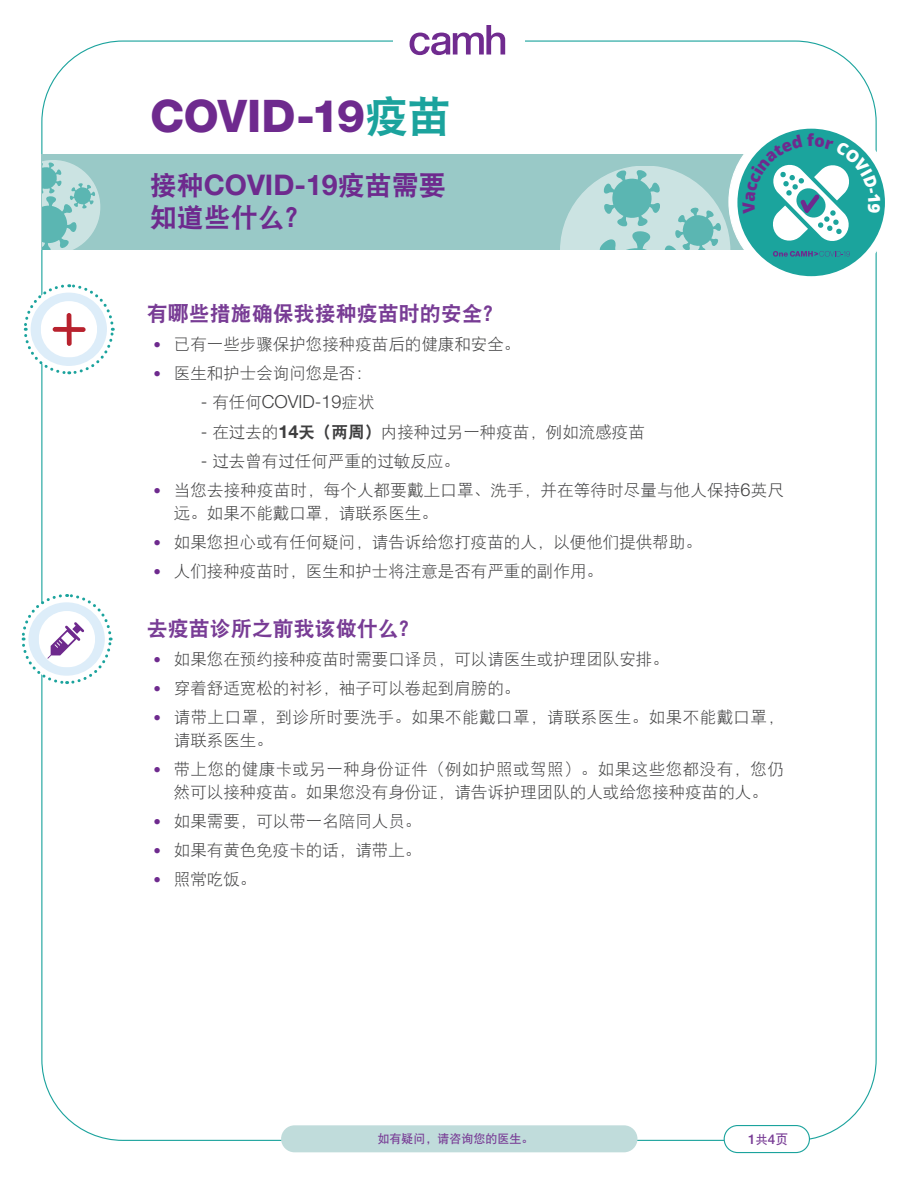
<style>
.page{position:relative;width:918px;height:1188px;background:#fff}
.page>*{position:absolute;margin:0;border:0;box-sizing:border-box;transform-origin:0 0}
.t1{font:800 45px "Helvetica Neue LT Std";letter-spacing:-.005em;color:#6e2a8e}
.bullets{font:700 28.5px "Helvetica Neue LT Std";color:#6e2a8e}
.bullets-2{font:27px "DFP Hei W9";color:#6e2a8e}
.bullets-3{font:21px "DFP Hei W9";color:#783c95}
.bullets-4{font:300 18px "Helvetica Neue LT Std";color:#3e3e3f}
.bullets-5{font:16.5px/22.5px "DFP Hei W3";color:#3e3e3f}
.bullets-6{font:16.5px/22.5px "DFP Hei W3";letter-spacing:.03em;color:#3e3e3f}
.t2{font:500 13.5px "Helvetica Neue LT Std";color:#783c95}
.t3{font:12px "DFP Hei W7";color:#783c95}
.s1{font-family:"DFP Hei W9";font-weight:400;font-size:43.5px;color:#1ba39d}
.s2{font-family:"DFP Hei W9";font-weight:400;font-size:27px}
.s3{font-family:"Helvetica Neue LT Std";font-weight:300;font-size:15px;color:#6e2a8e}
.s4{font-family:"DFP Hei W3";font-weight:400;font-size:16.5px}
.s5{font-family:"Helvetica Neue LT Std";font-weight:300;font-size:18px}
.s6{font-family:"Helvetica Neue LT Std";font-weight:700;font-size:18px}
.s7{font-family:"DFP Hei W9"}
.s8{font-family:"DFP Hei W7";font-weight:400;font-size:12px}
.s9{font-family:"DFP Hei W7";font-weight:400}
</style>
<div class="page">
<div style="left:41px;top:154px;width:822px;height:95px;background:#99c9c7"></div>
<svg style="left:42px;top:160px;width:58px;height:89px"></svg>
<svg style="left:560px;top:167px;width:170px;height:82px"></svg>
<div style="left:729px;top:120px;width:164px;height:164px;background:#fff;border-radius:50%"></div>
<div style="left:737px;top:129px;width:148px;height:147px;background:#1ba49d;border-radius:50%"></div>
<svg style="left:773px;top:251px;width:77px;height:6px"></svg>
<svg style="left:410px;top:25px;width:95px;height:30px"></svg>
<div style="left:281px;top:1125px;width:356px;height:27px;background:#c0dcdb;border-radius:14px"></div>
<div style="left:724px;top:1125px;width:86px;height:28px;border:1px solid #1ba39d;border-radius:14px"></div>
<svg style="left:21px;top:592px;width:92px;height:94px"></svg>
<svg style="left:23px;top:283px;width:92px;height:93px"></svg>
<div style="left:67px;top:313px;width:5px;height:33px;background:#b8222e;border-radius:2px"></div>
<div style="left:53px;top:327px;width:33px;height:5px;background:#b8222e;border-radius:2px"></div>
<svg style="left:743px;top:134px;width:138px;height:109px"></svg>
<h1 class="t1" style="left:150px;top:89px;width:302px">COVID-19<span class="s1">疫苗</span></h1>
<p class="bullets" style="left:150px;top:167px;width:298px"><span class="s2">接种</span>COVID-19<span class="s2">疫苗需要</span></p>
<p class="bullets-2" style="left:150px;top:203px;width:163px">知道些什么？</p>
<p class="bullets-3" style="left:147px;top:302px;width:358px">有哪些措施确保我接种疫苗时的安全？</p>
<p class="bullets-5" style="left:154px;top:332px;width:368px"><span class="s3">•</span> 已有一些步骤保护您接种疫苗后的健康和安全。</p>
<p class="bullets-5" style="left:154px;top:362px;width:220px"><span class="s3">•</span> 医生和护士会询问您是否：</p>
<p class="bullets-4" style="left:201px;top:391px;width:175px">- <span class="s4">有任何</span>COVID-19<span class="s4">症状</span></p>
<p class="bullets-5" style="left:201px;top:420px;width:446px"><span class="s5">-</span> 在过去的<span class="s6">14</span><span class="s7">天（两周）</span>内接种过另一种疫苗，例如流感疫苗</p>
<p class="bullets-5" style="left:201px;top:449px;width:261px"><span class="s5">-</span> 过去曾有过任何严重的过敏反应。</p>
<p class="bullets-5" style="left:174px;top:479px;width:611px;text-indent:-20px"><span class="s3">•</span> 当您去接种疫苗时，每个人都要戴上口罩、洗手，并在等待时尽量与他人保持<span class="s5">6</span>英尺远。如果不能戴口罩，请联系医生。</p>
<p class="bullets-5" style="left:154px;top:530px;width:550px"><span class="s3">•</span> 如果您担心或有任何疑问，请告诉给您打疫苗的人，以便他们提供帮助。</p>
<p class="bullets-5" style="left:154px;top:560px;width:451px"><span class="s3">•</span> 人们接种疫苗时，医生和护士将注意是否有严重的副作用。</p>
<p class="bullets-3" style="left:147px;top:617px;width:274px">去疫苗诊所之前我该做什么？</p>
<p class="bullets-5" style="left:154px;top:647px;width:517px"><span class="s3">•</span> 如果您在预约接种疫苗时需要口译员，可以请医生或护理团队安排。</p>
<p class="bullets-5" style="left:154px;top:677px;width:368px"><span class="s3">•</span> 穿着舒适宽松的衬衫，袖子可以卷起到肩膀的。</p>
<p class="bullets-6" style="left:174px;top:706px;width:612px;text-indent:-20px"><span class="s3">•</span> 请带上口罩，到诊所时要洗手。如果不能戴口罩，请联系医生。如果不能戴口罩，请联系医生。</p>
<p class="bullets-5" style="left:154px;top:758px;width:632px;text-align:center"><span class="s3">•</span> 带上您的健康卡或另一种身份证件（例如护照或驾照）。如果这些您都没有，您仍然可以接种疫苗。如果您没有身份证，请告诉护理团队的人或给您接种疫苗的人。</p>
<p class="bullets-5" style="left:154px;top:809px;width:269px"><span class="s3">•</span> 如果需要，可以带一名陪同人员。</p>
<p class="bullets-5" style="left:154px;top:839px;width:269px"><span class="s3">•</span> 如果有黄色免疫卡的话，请带上。</p>
<p class="bullets-5" style="left:154px;top:868px;width:104px"><span class="s3">•</span> 照常吃饭。</p>
<p class="t3" style="left:377px;top:1132px;width:157px">如有疑问，请咨询您的医生。</p>
<p class="t2" style="left:748px;top:1131px;width:42px">1<span class="s8">共</span>4<span class="s9">页</span></p>
</div>
